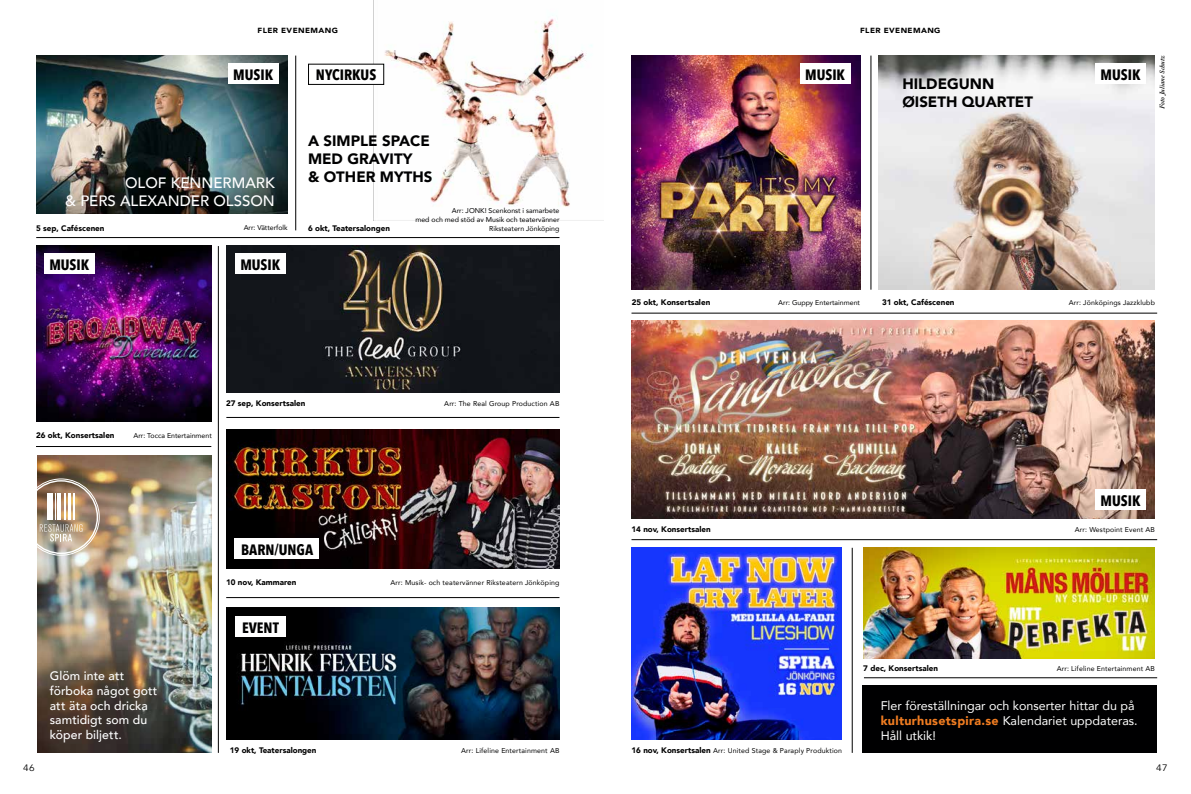
<style>
.page{position:relative;width:1191px;height:794px;background:#fff}
.page>*{position:absolute;margin:0;border:0;box-sizing:border-box;transform-origin:0 0}
.t1{font:900 15px/18px "Avenir";color:#000001}
.t2{font:700 15px "Avenir Next Condensed";color:#000001}
.t3{font:500 15px/18px "Avenir";color:#fff;text-align:right}
.t4{font:12.5px/15px "Avenir";color:#fff}
.t5{font:500 12.3px/14.7px "Avenir";letter-spacing:.005em;color:#fff}
.t6{font:9.3px "Avenir";color:#000001;scale:1.08 1}
.t7{font:900 8px "Avenir";color:#000001}
.t8{font:900 7.4px "Avenir";letter-spacing:.05em;color:#000001;scale:1.08 1}
.t9{font:7px "Avenir";letter-spacing:.02em;color:#000001}
.t10{font:7px/8.6px "Avenir";color:#000001;text-align:right}
.t11{font:italic 600 7px "Adobe Caslon Pro";letter-spacing:.005em;color:#000001}
.s1{font-weight:900;font-size:8px}
.s2{font-weight:900;color:#ef7c21}
</style>
<div class="page">
<img style="left:37px;top:456px;width:175px;height:297px">
<img style="left:226px;top:429px;width:333px;height:139px">
<img style="left:863px;top:548px;width:292px;height:111px">
<img style="left:374px;top:18px;width:218px;height:189px">
<hr style="left:36px;top:237px;width:523px;height:1px;background:#000001">
<hr style="left:631px;top:313px;width:526px;height:1px;background:#000001">
<hr style="left:631px;top:539px;width:526px;height:1px;background:#000001">
<hr style="left:864px;top:677px;width:293px;height:1px;background:#000001">
<hr style="left:226px;top:417px;width:333px;height:1px;background:#000001">
<hr style="left:36px;top:446px;width:175px;height:1px;background:#000001">
<hr style="left:226px;top:597px;width:333px;height:1px;background:#000001">
<hr style="left:295px;top:56px;width:1px;height:174px;background:#000001">
<hr style="left:870px;top:56px;width:1px;height:234px;background:#000001">
<hr style="left:218px;top:246px;width:1px;height:507px;background:#000001">
<hr style="left:852px;top:548px;width:1px;height:205px;background:#000001">
<img style="left:36px;top:56px;width:252px;height:158px">
<img style="left:226px;top:246px;width:333px;height:146px">
<div style="left:235px;top:254px;width:51px;height:20px;background:#fff"></div>
<div style="left:235px;top:539px;width:84px;height:20px;background:#fff"></div>
<div style="left:308px;top:64px;width:76px;height:20px;background:#fff"></div>
<div style="left:308px;top:64px;width:76px;height:21px;border:1px solid #000001"></div>
<div style="left:228px;top:64px;width:51px;height:20px;background:#fff"></div>
<img style="left:226px;top:608px;width:333px;height:132px">
<img style="left:631px;top:56px;width:229px;height:234px">
<img style="left:36px;top:246px;width:176px;height:175px">
<div style="left:44px;top:254px;width:51px;height:20px;background:#fff"></div>
<div style="left:799px;top:64px;width:51px;height:20px;background:#fff"></div>
<img style="left:878px;top:56px;width:277px;height:234px">
<div style="left:1095px;top:64px;width:51px;height:20px;background:#fff"></div>
<div style="left:235px;top:616px;width:51px;height:21px;background:#fff"></div>
<img style="left:631px;top:321px;width:524px;height:197px">
<img style="left:631px;top:548px;width:210px;height:192px">
<div style="left:862px;top:686px;width:294px;height:67px;background:#000001"></div>
<div style="left:1095px;top:490px;width:51px;height:20px;background:#fff"></div>
<svg style="left:40px;top:493px;width:42px;height:48px"></svg>
<p class="t8" style="left:257px;top:24px;width:76px">FLER EVENEMANG</p>
<p class="t8" style="left:860px;top:24px;width:76px">FLER EVENEMANG</p>
<h1 class="t2" style="left:233px;top:65px;width:42px">MUSIK</h1>
<h1 class="t2" style="left:316px;top:66px;width:62px">NYCIRKUS</h1>
<h1 class="t3" style="left:65px;top:173px;width:211px">OLOF KENNERMARK<br>&amp; PERS ALEXANDER OLSSON</h1>
<h1 class="t1" style="left:308px;top:131px;width:126px">A SIMPLE SPACE<br>MED GRAVITY<br>&amp; OTHER MYTHS</h1>
<p class="t7" style="left:36px;top:221px;width:70px">5 sep, Caféscenen</p>
<h1 class="t2" style="left:49px;top:255px;width:42px">MUSIK</h1>
<p class="t10" style="left:244px;top:223px;width:46px">Arr: Vätterfolk</p>
<p class="t7" style="left:308px;top:221px;width:83px">6 okt, Teatersalongen</p>
<h1 class="t2" style="left:240px;top:255px;width:42px">MUSIK</h1>
<p class="t10" style="left:415px;top:206px;width:145px">Arr: JONK! Scenkonst i samarbete<br>med och med stöd av Musik och teatervänner<br>Riksteatern Jönköping</p>
<h1 class="t2" style="left:805px;top:65px;width:42px">MUSIK</h1>
<h1 class="t2" style="left:1100px;top:65px;width:42px">MUSIK</h1>
<h1 class="t1" style="left:902px;top:74px;width:132px">HILDEGUNN<br>ØISETH QUARTET</h1>
<p class="t11" style="left:1157px;top:109px;width:55px;rotate:-90deg">Foto Juliane Schutz</p>
<p class="t7" style="left:36px;top:428px;width:80px">26 okt, Konsertsalen</p>
<p class="t10" style="left:134px;top:431px;width:80px">Arr: Tocca Entertainment</p>
<p class="t7" style="left:226px;top:396px;width:81px">27 sep, Konsertsalen</p>
<p class="t9" style="left:444px;top:398px;width:117px">Arr: The Real Group Production AB</p>
<h3 class="t5" style="left:50px;top:668px;width:109px">Glöm inte att förboka något gott att äta och dricka samtidigt som du köper biljett.</h3>
<h1 class="t2" style="left:241px;top:540px;width:74px">BARN/UNGA</h1>
<p class="t7" style="left:226px;top:576px;width:72px">10 nov, Kammaren</p>
<p class="t9" style="left:390px;top:577px;width:170px">Arr: Musik- och teatervänner Riksteatern Jönköping</p>
<h1 class="t2" style="left:242px;top:618px;width:38px">EVENT</h1>
<p class="t7" style="left:230px;top:743px;width:88px">19 okt, Teatersalongen</p>
<p class="t9" style="left:461px;top:745px;width:100px">Arr: Lifeline Entertainment AB</p>
<p class="t7" style="left:632px;top:295px;width:80px">25 okt, Konsertsalen</p>
<p class="t10" style="left:778px;top:298px;width:83px">Arr: Guppy Entertainment</p>
<p class="t7" style="left:882px;top:295px;width:74px">31 okt, Caféscenen</p>
<p class="t9" style="left:1068px;top:297px;width:88px">Arr: Jönköpings Jazzklubb</p>
<h1 class="t2" style="left:1100px;top:491px;width:42px">MUSIK</h1>
<p class="t7" style="left:631px;top:522px;width:81px">14 nov, Konsertsalen</p>
<p class="t9" style="left:1074px;top:524px;width:82px">Arr: Westpoint Event AB</p>
<p class="t7" style="left:863px;top:661px;width:76px">7 dec, Konsertsalen</p>
<p class="t9" style="left:1056px;top:663px;width:100px">Arr: Lifeline Entertainment AB</p>
<p class="t9" style="left:631px;top:745px;width:212px"><span class="s1">16 nov, Konsertsalen</span> Arr: United Stage &amp; Paraply Produktion</p>
<h2 class="t4" style="left:880px;top:698px;width:258px">Fler föreställningar och konserter hittar du på <span class="s2">kulturhusetspira.se</span> Kalendariet uppdateras.<br>Håll utkik!</h2>
<h3 class="t6" style="left:23px;top:762px;width:12px">46</h3>
<h3 class="t6" style="left:1156px;top:762px;width:12px">47</h3>
</div>
